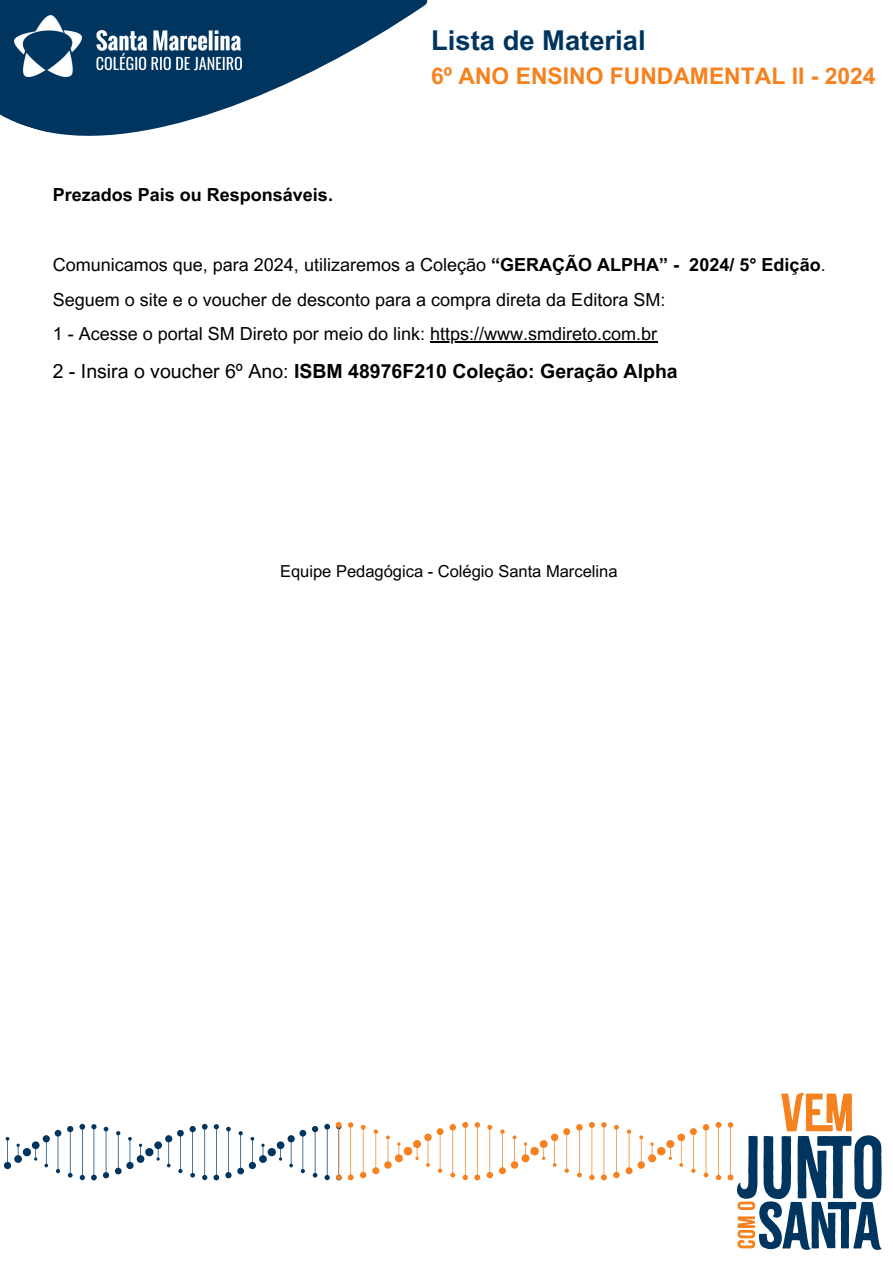
<style>
.page{position:relative;width:893px;height:1264px;background:#fff}
.page>*{position:absolute;margin:0;border:0;box-sizing:border-box;transform-origin:0 0}
.t1{font:700 27.3px "Arial MT Pro";color:#00355f}
.t2{font:700 22.8px "Arial MT Pro";color:#f5821f}
.t3{font:700 19.5px "Arial MT Pro";color:#000}
.t4{font:18px "Arial MT Pro";color:#000}
.t5{font:700 18px "Arial MT Pro";color:#000}
.t6{font:16.5px "Arial MT Pro";color:#000}
.s1{font-weight:700}
.s2{font-weight:400}
</style>
<div class="page">
<svg style="left:0;top:0;width:428px;height:136px;fill:#00355f"></svg>
<img style="left:15px;top:16px;width:226px;height:61px">
<svg style="left:103px;top:1126px;width:6px;height:52px"></svg>
<svg style="left:91px;top:1124px;width:6px;height:56px"></svg>
<svg style="left:67px;top:1126px;width:6px;height:51px"></svg>
<svg style="left:79px;top:1123px;width:6px;height:57px"></svg>
<svg style="left:225px;top:1126px;width:6px;height:52px"></svg>
<svg style="left:115px;top:1126px;width:81px;height:51px"></svg>
<svg style="left:202px;top:1123px;width:17px;height:57px"></svg>
<svg style="left:4px;top:1129px;width:57px;height:44px"></svg>
<svg style="left:237px;top:1129px;width:69px;height:45px"></svg>
<svg style="left:312px;top:1126px;width:6px;height:51px"></svg>
<svg style="left:324px;top:1123px;width:6px;height:57px"></svg>
<svg style="left:486px;top:1124px;width:7px;height:54px"></svg>
<svg style="left:474px;top:1122px;width:6px;height:58px"></svg>
<svg style="left:449px;top:1124px;width:7px;height:53px"></svg>
<svg style="left:462px;top:1122px;width:6px;height:58px"></svg>
<svg style="left:613px;top:1124px;width:6px;height:54px"></svg>
<svg style="left:601px;top:1122px;width:6px;height:58px"></svg>
<svg style="left:499px;top:1128px;width:71px;height:46px"></svg>
<svg style="left:576px;top:1124px;width:6px;height:53px"></svg>
<svg style="left:589px;top:1122px;width:6px;height:58px"></svg>
<svg style="left:372px;top:1128px;width:71px;height:46px"></svg>
<svg style="left:360px;top:1124px;width:6px;height:54px"></svg>
<svg style="left:347px;top:1122px;width:6px;height:58px"></svg>
<svg style="left:336px;top:1122px;width:5px;height:58px"></svg>
<svg style="left:727px;top:1093px;width:154px;height:156px"></svg>
<svg style="left:625px;top:1128px;width:71px;height:46px"></svg>
<svg style="left:702px;top:1124px;width:7px;height:53px"></svg>
<svg style="left:715px;top:1122px;width:6px;height:58px"></svg>
<hr style="left:430px;top:341px;width:227px;height:2px;background:#000">
<p class="t5" style="left:53px;top:188px;width:282px">Prezados Pais ou Responsáveis.</p>
<p class="t1" style="left:431px;top:30px;width:216px">Lista de Material</p>
<p class="t2" style="left:431px;top:67px;width:446px">6º ANO ENSINO FUNDAMENTAL II - 2024</p>
<p class="t4" style="left:53px;top:257px;width:774px">Comunicamos que, para 2024, utilizaremos a Coleção <span class="s1">“GERAÇÃO ALPHA” - 2024/ 5° Edição</span>.</p>
<p class="t4" style="left:53px;top:292px;width:614px">Seguem o site e o voucher de desconto para a compra direta da Editora SM:</p>
<p class="t4" style="left:53px;top:327px;width:606px">1 - Acesse o portal SM Direto por meio do link: https://www.smdireto.com.br</p>
<p class="t3" style="left:53px;top:363px;width:626px"><span class="s2">2 - Insira o voucher 6º Ano:</span> ISBM 48976F210 Coleção: Geração Alpha</p>
<p class="t6" style="left:280px;top:565px;width:339px">Equipe Pedagógica - Colégio Santa Marcelina</p>
</div>
